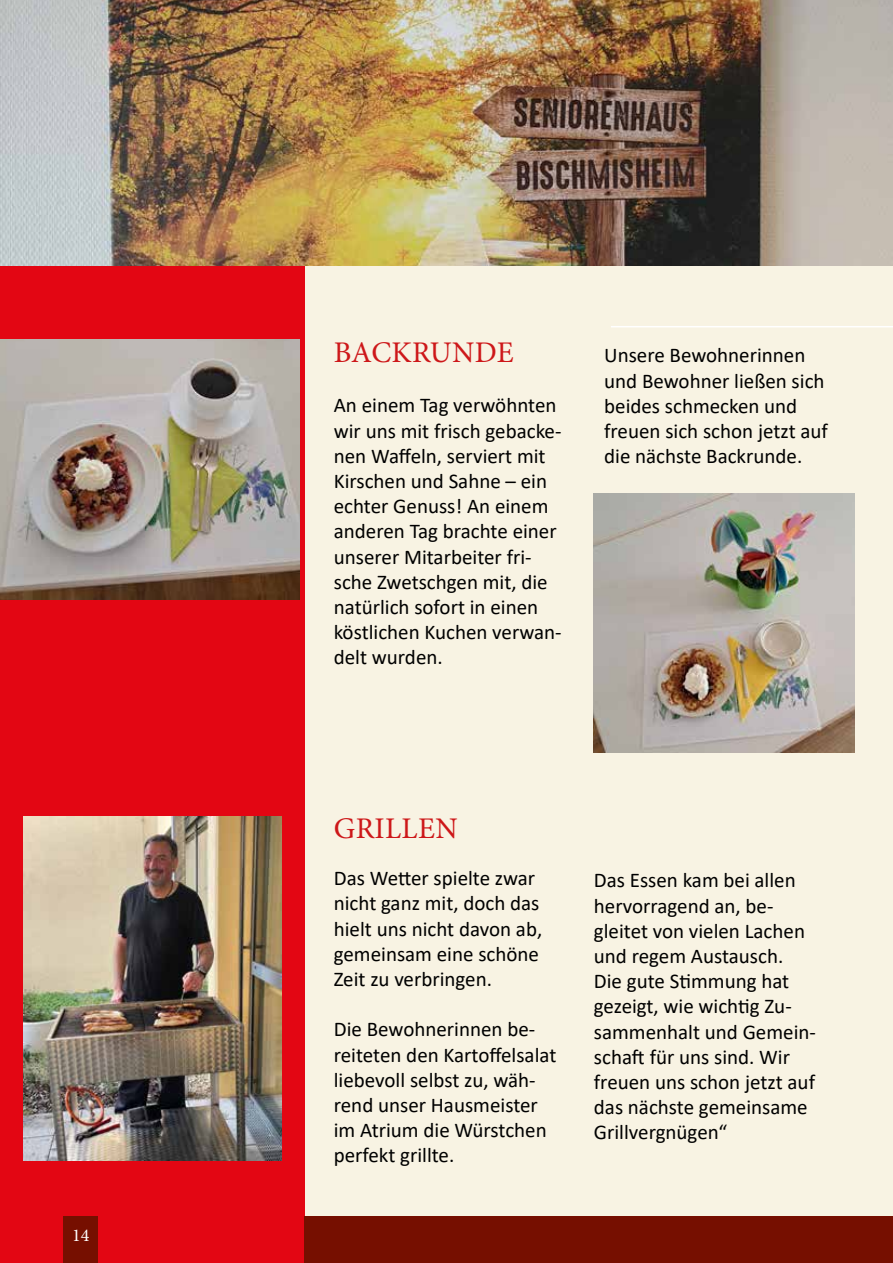
<style>
.page{position:relative;width:893px;height:1263px;background:#f8f3e3}
.page>*{position:absolute;margin:0;border:0;box-sizing:border-box;transform-origin:0 0}
.t1{font:30px "Minion Pro";letter-spacing:.01em;color:#cd1719}
.t2{font:21px/25.2px "Calibri";color:#000}
.t3{font:18px "Minion Pro";color:#fff}
</style>
<div class="page">
<div style="left:0;top:0;width:305px;height:1263px;background:#e30613"></div>
<div style="left:64px;top:1216px;width:34px;height:47px;background:#760f00"></div>
<div style="left:305px;top:1216px;width:588px;height:47px;background:#760f00"></div>
<hr style="left:611px;top:326px;width:282px;height:1px;background:#fff">
<img style="left:0;top:0;width:893px;height:266px">
<img style="left:594px;top:494px;width:261px;height:258px">
<img style="left:0;top:339px;width:299px;height:261px">
<img style="left:23px;top:816px;width:259px;height:345px">
<p class="t3" style="left:72px;top:1223px;width:19px">14</p>
<h1 class="t1" style="left:334px;top:332px;width:182px">BACKRUNDE</h1>
<p class="t2" style="left:334px;top:392px;width:229px">An einem Tag verwöhnten wir uns mit frisch gebacke&shy;nen Waffeln, serviert mit<br>Kirschen und Sahne – ein echter Genuss! An einem anderen Tag brachte einer unserer Mitarbeiter fri&shy;sche Zwetschgen mit, die natürlich sofort in einen köstlichen Kuchen verwan&shy;delt wurden.</p>
<p class="t2" style="left:604px;top:342px;width:225px">Unsere Bewohnerinnen und Bewohner ließen sich beides schmecken und freuen sich schon jetzt auf die nächste Backrunde.</p>
<h1 class="t1" style="left:334px;top:809px;width:125px">GRILLEN</h1>
<p class="t2" style="left:334px;top:865px;width:210px">Das Wetter spielte zwar nicht ganz mit, doch das hielt uns nicht davon ab, gemeinsam eine schöne<br>Zeit zu verbringen.</p>
<p class="t2" style="left:334px;top:1016px;width:224px">Die Bewohnerinnen be&shy;reiteten den Kartoffelsalat liebevoll selbst zu, wäh&shy;rend unser Hausmeister im Atrium die Würstchen perfekt grillte.</p>
<p class="t2" style="left:594px;top:867px;width:224px">Das Essen kam bei allen hervorragend an, be&shy;gleitet von vielen Lachen und regem Austausch.<br>Die gute Stimmung hat gezeigt, wie wichtig Zu&shy;sammenhalt und Gemein&shy;schaft für uns sind. Wir freuen uns schon jetzt auf das nächste gemeinsame<br>Grillvergnügen“</p>
</div>
